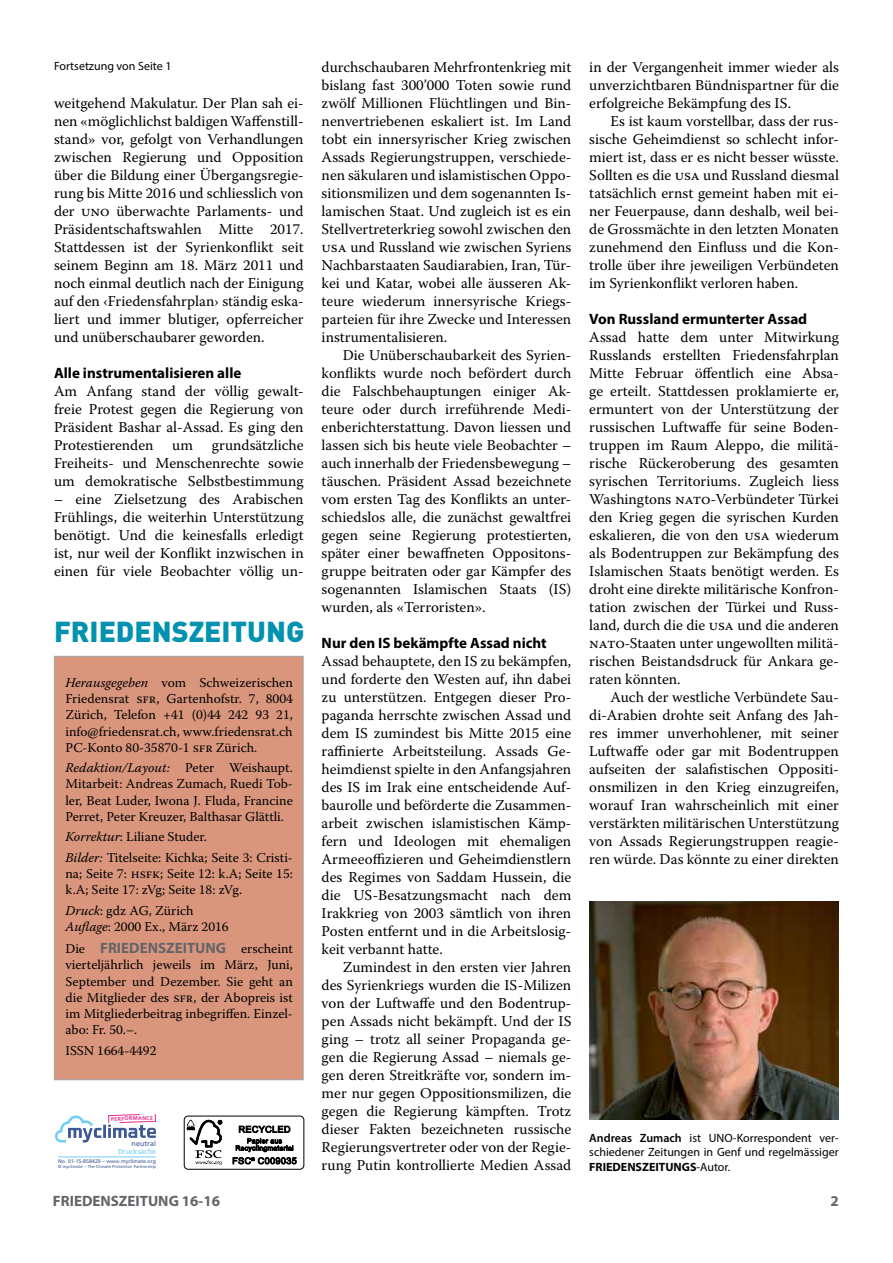
<style>
.page{position:relative;width:893px;height:1263px;background:#fff}
.page>*{position:absolute;margin:0;border:0;box-sizing:border-box;transform-origin:0 0}
.t1{font:900 28.5px "DIN";color:#0092b0}
.t2{font:15px/18px "Warnock Pro";color:#000;text-align:justify}
.t3{font:700 15px "Myriad Pro";color:#000}
.t4{font:700 15px "Myriad Pro";color:#636569}
.t5{font:13.5px/16.2px "Warnock Pro";color:#000;text-align:justify}
.t6{font:12px/14.4px "Myriad Pro";color:#000;text-align:justify}
.t7{font:7.2px "Frutiger LT Com";color:#73cef7}
.t8{font:7.2px "Frutiger LT Com";color:#3e5893}
.t9{font:700 5.4px "Frutiger LT Com";color:#e82a8c}
.t10{font:5.25px "Frutiger LT Com";color:#3e5893}
.t11{font:4.2px "Frutiger LT Com";color:#3e5893}
.s1{font-style:italic}
.s2{font-family:"Warnock Pro";font-weight:400;font-size:13.5px;color:#000}
.s3{font-weight:600}
.s4{font-weight:700}
</style>
<div class="page">
<img style="left:589px;top:901px;width:249px;height:218px">
<div style="left:54px;top:656px;width:249px;height:424px;background:#da967d;border:1px solid #9fa2a7"></div>
<hr style="left:58px;top:1156px;width:98px;height:1px;background:#73cef7">
<svg style="left:55px;top:1114px;width:101px;height:28px"></svg>
<div style="left:184px;top:1116px;width:120px;height:53px;border:1px solid #000;border-radius:4px"></div>
<svg style="left:187px;top:1120px;width:35px;height:45px"></svg>
<svg style="left:233px;top:1125px;width:64px;height:39px"></svg>
<p class="t6" style="left:54px;top:58px;width:119px">Fortsetzung von Seite 1</p>
<p class="t2" style="left:54px;top:94px;width:251px">weitgehend Makulatur. Der Plan sah ei&shy;nen «möglichlichst baldigen Waffenstill&shy;stand» vor, gefolgt von Verhandlungen zwischen Regierung und Opposition über die Bildung einer Übergangsregie&shy;rung bis Mitte 2016 und schliesslich von der UNO überwachte Parlaments- und Präsidentschaftswahlen Mitte 2017.<br>Stattdessen ist der Syrienkonflikt seit seinem Beginn am 18. März 2011 und noch einmal deutlich nach der Einigung auf den ‹Friedensfahrplan› ständig eska&shy;liert und immer blutiger, opferreicher und unüberschaubarer geworden.</p>
<p class="t3" style="left:54px;top:363px;width:189px">Alle instrumentalisieren alle</p>
<p class="t2" style="left:54px;top:382px;width:251px">Am Anfang stand der völlig gewalt&shy;freie Protest gegen die Regierung von Präsident Bashar al-Assad. Es ging den Protestierenden um grundsätzliche Freiheits- und Menschenrechte sowie um demokratische Selbstbestimmung</p>
<p class="t2" style="left:54px;top:490px;width:251px">– eine Zielsetzung des Arabischen Frühlings, die weiterhin Unterstützung benötigt. Und die keinesfalls erledigt ist, nur weil der Konflikt inzwischen in einen für viele Beobachter völlig un-</p>
<h1 class="t1" style="left:54px;top:612px;width:252px">FRIEDENSZEITUNG</h1>
<p class="t5" style="left:65px;top:674px;width:229px"><span class="s1">Herausgegeben</span> vom Schweizerischen Friedensrat SFR, Gartenhofstr. 7, 8004<br>Zürich, Telefon +41 (0)44 242 93 21, info@friedensrat.ch, www.friedensrat.ch PC-Konto 80-35870-1 SFR Zürich.</p>
<p class="t5" style="left:65px;top:759px;width:229px"><span class="s1">Redaktion/Layout:</span> Peter Weishaupt.<br>Mitarbeit: Andreas Zumach, Ruedi Tob&shy;ler, Beat Luder, Iwona J. Fluda, Francine Perret, Peter Kreuzer, Balthasar Glättli.</p>
<p class="t5" style="left:65px;top:826px;width:229px;line-height:20.4px"><span class="s1">Korrektur</span>: Liliane Studer.<br><span class="s1">Bilder:</span> Titelseite: Kichka; Seite 3: Cristi-</p>
<p class="t5" style="left:65px;top:865px;width:229px">na; Seite 7: HSFK; Seite 12: k.A; Seite 15: k.A; Seite 17: zVg; Seite 18: zVg.</p>
<p class="t5" style="left:65px;top:902px;width:165px"><span class="s1">Druck</span>: gdz AG, Zürich<br><span class="s1">Auflage</span>: 2000 Ex., März 2016</p>
<p class="t4" style="left:65px;top:938px;width:229px"><span class="s2">Die</span> FRIEDENSZEITUNG <span class="s2">erscheint</span></p>
<p class="t5" style="left:65px;top:956px;width:229px">vierteljährlich jeweils im März, Juni, September und Dezember. Sie geht an die Mitglieder des SFR, der Abopreis ist im Mitgliederbeitrag inbegriffen. Einzel&shy;abo: Fr. 50.–.</p>
<p class="t5" style="left:65px;top:1042px;width:93px">ISSN 1664-4492</p>
<p class="t9" style="left:111px;top:1116px;width:44px;rotate:-2deg">PERFORMANCE</p>
<p class="t8" style="left:132px;top:1139px;width:26px">neutral</p>
<p class="t7" style="left:118px;top:1147px;width:40px">Drucksache</p>
<p class="t10" style="left:58px;top:1158px;width:99px">No. 01-15-858429 – www.myclimate.org</p>
<p class="t11" style="left:58px;top:1164px;width:99px">© myclimate – The Climate Protection Partnership</p>
<p class="t2" style="left:322px;top:58px;width:251px">durchschaubaren Mehrfrontenkrieg mit bislang fast 300’000 Toten sowie rund zwölf Millionen Flüchtlingen und Bin&shy;nenvertriebenen eskaliert ist. Im Land tobt ein innersyrischer Krieg zwischen Assads Regierungstruppen, verschiede&shy;nen säkularen und islamistischen Oppo&shy;sitionsmilizen und dem sogenannten Is&shy;lamischen Staat. Und zugleich ist es ein Stellvertreterkrieg sowohl zwischen den USA und Russland wie zwischen Syriens Nachbarstaaten Saudiarabien, Iran, Tür&shy;kei und Katar, wobei alle äusseren Ak&shy;teure wiederum innersyrische Kriegs&shy;parteien für ihre Zwecke und Interessen instrumentalisieren.</p>
<p class="t2" style="left:322px;top:346px;width:251px;text-indent:21px">Die Unüberschaubarkeit des Syrien&shy;konflikts wurde noch befördert durch die Falschbehauptungen einiger Ak&shy;teure oder durch irreführende Medi&shy;enberichterstattung. Davon liessen und lassen sich bis heute viele Beobachter – auch innerhalb der Friedensbewegung – täuschen. Präsident Assad bezeichnete vom ersten Tag des Konflikts an unter&shy;schiedslos alle, die zunächst gewaltfrei gegen seine Regierung protestierten, später einer bewaffneten Oppositons&shy;gruppe beitraten oder gar Kämpfer des sogenannten Islamischen Staats (IS) wurden, als «Terroristen».</p>
<p class="t3" style="left:322px;top:633px;width:227px">Nur den IS bekämpfte Assad nicht</p>
<p class="t2" style="left:322px;top:652px;width:251px">Assad behauptete, den IS zu bekämpfen, und forderte den Westen auf, ihn dabei zu unterstützen. Entgegen dieser Pro&shy;paganda herrschte zwischen Assad und dem IS zumindest bis Mitte 2015 eine raffinierte Arbeitsteilung. Assads Ge&shy;heimdienst spielte in den Anfangsjahren des IS im Irak eine entscheidende Auf&shy;baurolle und beförderte die Zusammen&shy;arbeit zwischen islamistischen Kämp&shy;fern und Ideologen mit ehemaligen Armeeoffizieren und Geheimdienstlern des Regimes von Saddam Hussein, die die US-Besatzungsmacht nach dem Irakkrieg von 2003 sämtlich von ihren Posten entfernt und in die Arbeitslosig&shy;keit verbannt hatte.</p>
<p class="t2" style="left:322px;top:958px;width:251px;text-indent:21px">Zumindest in den ersten vier Jahren des Syrienkriegs wurden die IS-Milizen von der Luftwaffe und den Bodentrup&shy;pen Assads nicht bekämpft. Und der IS ging – trotz all seiner Propaganda ge&shy;gen die Regierung Assad – niemals ge&shy;gen deren Streitkräfte vor, sondern im&shy;mer nur gegen Oppositionsmilizen, die gegen die Regierung kämpften. Trotz dieser Fakten bezeichneten russische Regierungsvertreter oder von der Regie&shy;rung Putin kontrollierte Medien Assad</p>
<p class="t2" style="left:589px;top:58px;width:251px">in der Vergangenheit immer wieder als unverzichtbaren Bündnispartner für die erfolgreiche Bekämpfung des IS.</p>
<p class="t2" style="left:589px;top:112px;width:251px;text-indent:21px">Es ist kaum vorstellbar, dass der rus&shy;sische Geheimdienst so schlecht infor&shy;miert ist, dass er es nicht besser wüsste.<br>Sollten es die USA und Russland diesmal tatsächlich ernst gemeint haben mit ei&shy;ner Feuerpause, dann deshalb, weil bei&shy;de Grossmächte in den letzten Monaten zunehmend den Einfluss und die Kon&shy;trolle über ihre jeweiligen Verbündeten im Syrienkonflikt verloren haben.</p>
<p class="t3" style="left:589px;top:309px;width:219px">Von Russland ermunterter Assad</p>
<p class="t2" style="left:589px;top:328px;width:251px">Assad hatte dem unter Mitwirkung Russlands erstellten Friedensfahrplan Mitte Februar öffentlich eine Absa&shy;ge erteilt. Stattdessen proklamierte er, ermuntert von der Unterstützung der russischen Luftwaffe für seine Boden&shy;truppen im Raum Aleppo, die militä&shy;rische Rückeroberung des gesamten syrischen Territoriums. Zugleich liess Washingtons NATO-Verbündeter Türkei den Krieg gegen die syrischen Kurden eskalieren, die von den USA wiederum als Bodentruppen zur Bekämpfung des Islamischen Staats benötigt werden. Es droht eine direkte militärische Konfron&shy;tation zwischen der Türkei und Russ&shy;land, durch die die USA und die anderen NATO-Staaten unter ungewollten militä&shy;rischen Beistandsdruck für Ankara ge&shy;raten könnten.</p>
<p class="t2" style="left:589px;top:688px;width:251px;text-indent:21px">Auch der westliche Verbündete Sau&shy;di-Arabien drohte seit Anfang des Jah&shy;res immer unverhohlener, mit seiner Luftwaffe oder gar mit Bodentruppen aufseiten der salafistischen Oppositi&shy;onsmilizen in den Krieg einzugreifen, worauf Iran wahrscheinlich mit einer verstärkten militärischen Unterstützung von Assads Regierungstruppen reagie&shy;ren würde. Das könnte zu einer direkten</p>
<p class="t6" style="left:589px;top:1130px;width:251px"><span class="s3">Andreas Zumach</span> ist UNO-Korrespondent ver&shy;schiedener Zeitungen in Genf und regelmässiger <span class="s4">FRIEDENSZEITUNGS</span>-Autor.</p>
<p class="t4" style="left:53px;top:1191px;width:169px">FRIEDENSZEITUNG 16-16</p>
<p class="t4" style="left:830px;top:1191px;width:10px">2</p>
</div>
